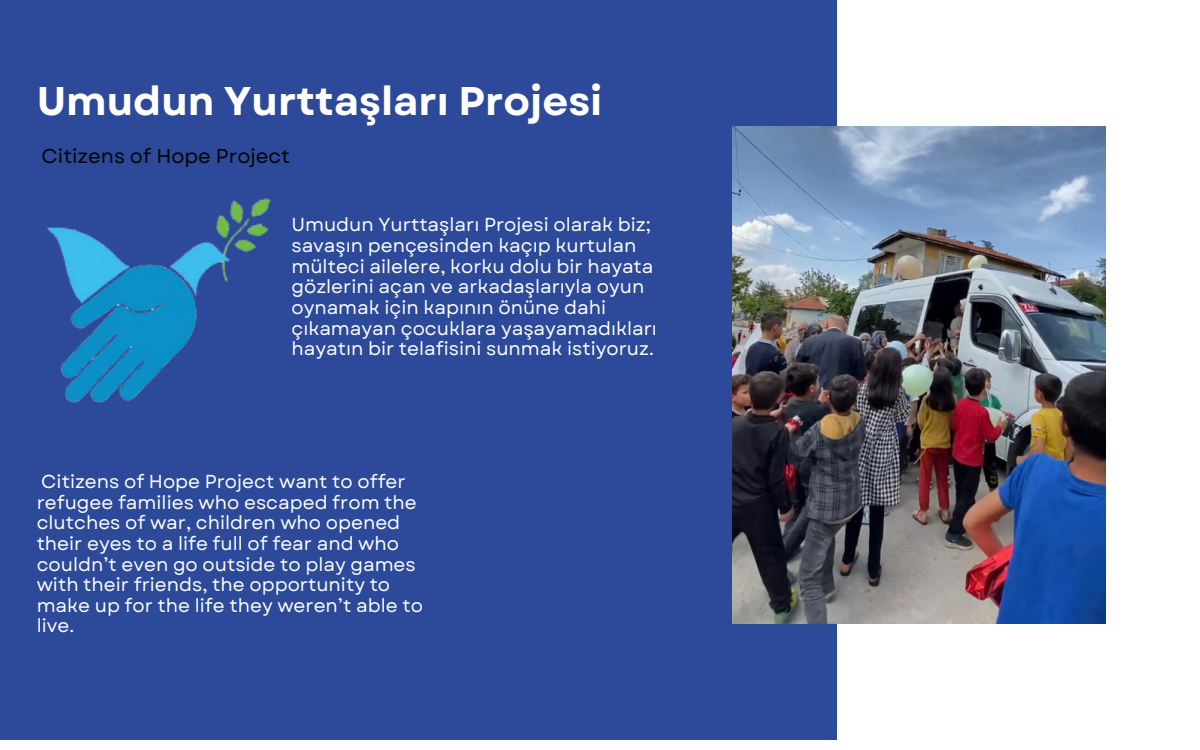
<style>
.page{position:relative;width:1200px;height:750px;background:#fff}
.page>*{position:absolute;margin:0;border:0;box-sizing:border-box;transform-origin:0 0}
.t1{font:700 40px "Garet";color:#fff}
.t2{font:20px "Garet";color:#000}
.t3{font:18.75px/20.6px "Garet";color:#fff}
</style>
<div class="page">
<div style="left:0;top:0;width:836px;height:740px;background:#2c4a99"></div>
<img style="left:733px;top:126px;width:373px;height:498px">
<img style="left:47px;top:198px;width:224px;height:205px">
<p class="t1" style="left:37px;top:72px;width:567px">Umudun Yurttaşları Projesi</p>
<p class="t2" style="left:42px;top:141px;width:250px">Citizens of Hope Project</p>
<p class="t3" style="left:291px;top:215px;width:367px">Umudun Yurttaşları Projesi olarak biz; savaşın pençesinden kaçıp kurtulan mülteci ailelere, korku dolu bir hayata gözlerini açan ve arkadaşlarıyla oyun oynamak için kapının önüne dahi çıkamayan çocuklara yaşayamadıkları hayatın bir telafisini sunmak istiyoruz.</p>
<p class="t3" style="left:37px;top:471px;width:388px">Citizens of Hope Project want to offer refugee families who escaped from the clutches of war, children who opened their eyes to a life full of fear and who couldn’t even go outside to play games with their friends, the opportunity to make up for the life they weren’t able to live.</p>
</div>
